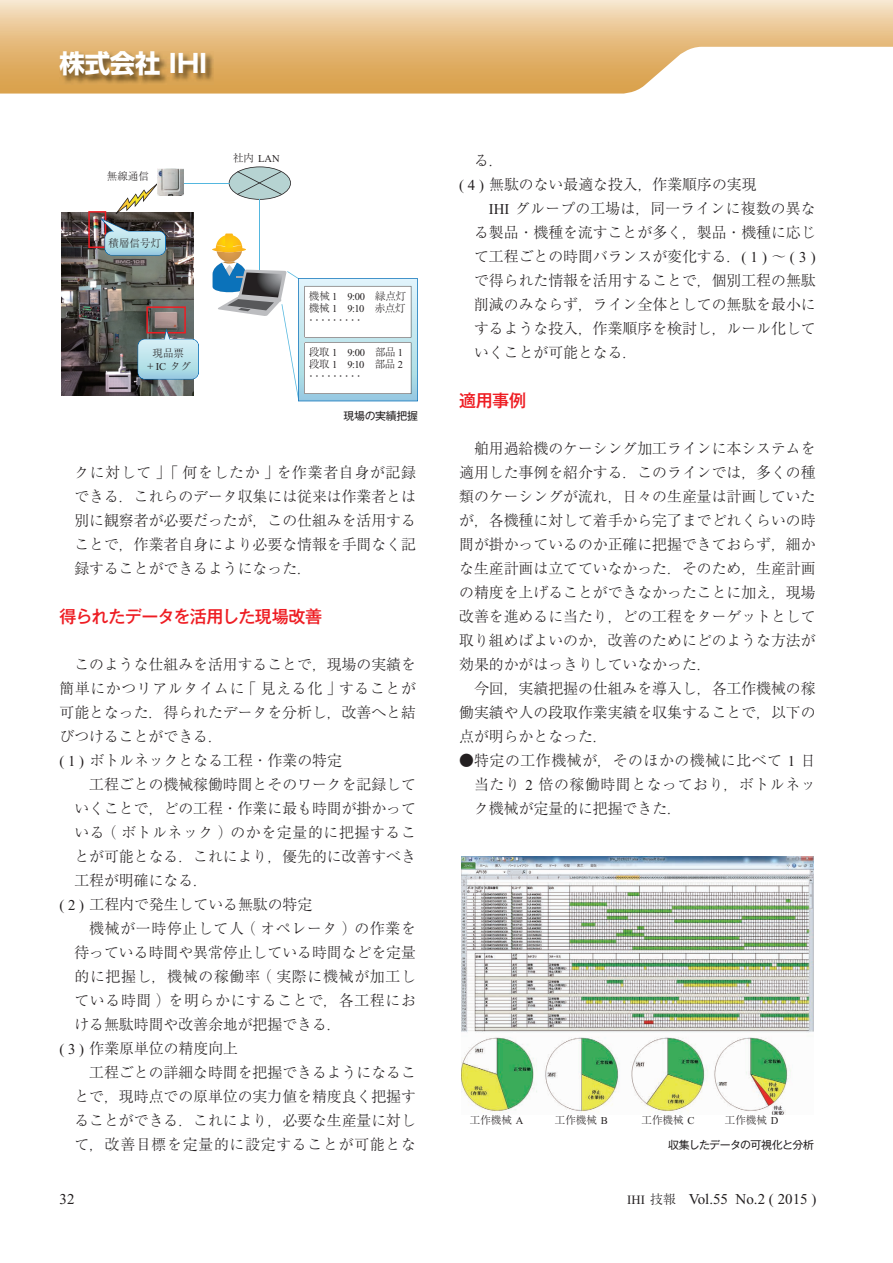
<style>
.page{position:relative;width:893px;height:1263px;background:#fff}
.page>*{position:absolute;margin:0;border:0;box-sizing:border-box;transform-origin:0 0}
.t1{font:700 25.5px "Shin Go Pro";letter-spacing:-.005em;color:#fff}
.t2{font:500 17.25px "Gothic MB101 Pro";letter-spacing:-.035em;color:#ee1d23}
.t3{font:300 15px/24px "Ryumin Pro";color:#231f20;text-align:justify}
.t4{font:300 15px "Ryumin Pro";letter-spacing:.045em;color:#231f20}
.t5{font:300 15px "Ryumin Pro";letter-spacing:.05em;color:#231f20}
.t6{font:15px "Times New Roman";color:#231f20}
.t7{font:10.95px "Gothic MB101 Pro";letter-spacing:-.045em;color:#231f20}
.t8{font:300 10.5px/12px "Ryumin Pro";color:#231f20;text-align:center}
.t9{font:10.5px/12px "Times New Roman";letter-spacing:-.01em;color:#231f20}
.s1{font-family:"Times New Roman";font-weight:400}
.s2{font-family:"Ryumin Pro";font-weight:300}
.s3{font-size:12.75px}
.s4{font-family:"Ryumin Pro";font-weight:300;font-size:12.75px}
</style>
<div class="page">
<svg style="left:0;top:0;width:893px;height:94px;background:#eac998"></svg>
<img style="left:62px;top:213px;width:132px;height:182px">
<svg style="left:229px;top:166px;width:62px;height:34px"></svg>
<hr style="left:179px;top:183px;width:50px;height:1px;background:#54b7df">
<hr style="left:259px;top:199px;width:1px;height:71px;background:#54b7df">
<svg style="left:138px;top:306px;width:61px;height:73px;background:#9eacb1"></svg>
<img style="left:88px;top:183px;width:78px;height:72px">
<img style="left:158px;top:169px;width:25px;height:27px">
<svg style="left:212px;top:234px;width:206px;height:167px"></svg>
<img style="left:461px;top:857px;width:353px;height:257px">
<img style="left:60px;top:51px;width:154px;height:33px">
<h1 class="t1" style="left:59px;top:44px;width:149px">株式会社 IHI</h1>
<p class="t8" style="left:107px;top:169px;width:43px">無線通信</p>
<p class="t8" style="left:109px;top:236px;width:54px">積層信号灯</p>
<p class="t8" style="left:145px;top:345px;width:47px;line-height:13.5px">現品票＋<span class="s1">IC</span> タグ</p>
<p class="t9" style="left:233px;top:153px;width:48px"><span class="s2">社内</span> LAN</p>
<p class="t8" style="left:306px;top:289px;width:102px;text-align:justify">機械 <span class="s1">1 9:00</span>　緑点灯機械 <span class="s1">1 9:10</span>　赤点灯・・・・・・・・・</p>
<p class="t9" style="left:309px;top:347px;width:96px"><span class="s2">段取</span> 1 9:00<span class="s2">　部品</span> 1<span class="s2">段取</span> 1 9:10<span class="s2">　部品</span> 2</p>
<p class="t8" style="left:306px;top:370px;width:60px">・・・・・・・・・</p>
<p class="t7" style="left:344px;top:406px;width:76px">現場の実績把握</p>
<p class="t3" style="left:74px;top:459px;width:343px">クに対して」「何をしたか」を作業者自身が記録できる．これらのデータ収集には従来は作業者とは別に観察者が必要だったが，この仕組みを活用することで，作業者自身により必要な情報を手間なく記録することができるようになった．</p>
<p class="t2" style="left:60px;top:602px;width:264px">得られたデータを活用した現場改善</p>
<p class="t3" style="left:60px;top:651px;width:358px;text-align:left;text-indent:15px">このような仕組みを活用することで，現場の実績を簡単にかつリアルタイムに「見える化」することが可能となった．得られたデータを分析し，改善へと結びつけることができる．<br><span class="s1">( 1 )</span> ボトルネックとなる工程・作業の特定</p>
<p class="t3" style="left:89px;top:771px;width:328px">工程ごとの機械稼働時間とそのワークを記録して</p>
<p class="t3" style="left:74px;top:795px;width:343px">いくことで，どの工程・作業に最も時間が掛かって</p>
<p class="t4" style="left:74px;top:821px;width:343px">いる（ボトルネック）のかを定量的に把握するこ</p>
<p class="t3" style="left:74px;top:843px;width:343px">とが可能となる．これにより，優先的に改善すべき</p>
<p class="t3" style="left:74px;top:867px;width:135px">工程が明確になる．</p>
<p class="t3" style="left:60px;top:891px;width:254px"><span class="s1">( 2 )</span> 工程内で発生している無駄の特定</p>
<p class="t4" style="left:89px;top:917px;width:328px">機械が一時停止して人（オペレータ）の作業を</p>
<p class="t3" style="left:74px;top:939px;width:343px">待っている時間や異常停止している時間などを定量</p>
<p class="t5" style="left:74px;top:965px;width:343px">的に把握し，機械の稼働率（実際に機械が加工し</p>
<p class="t4" style="left:74px;top:989px;width:343px">ている時間）を明らかにすることで，各工程にお</p>
<p class="t3" style="left:74px;top:1011px;width:269px">ける無駄時間や改善余地が把握できる．</p>
<p class="t3" style="left:60px;top:1035px;width:180px"><span class="s1">( 3 )</span> 作業原単位の精度向上</p>
<p class="t3" style="left:89px;top:1059px;width:328px">工程ごとの詳細な時間を把握できるようになるこ</p>
<p class="t3" style="left:74px;top:1083px;width:343px">とで，現時点での原単位の実力値を精度良く把握す</p>
<p class="t3" style="left:74px;top:1107px;width:343px">ることができる．これにより，必要な生産量に対し</p>
<p class="t5" style="left:74px;top:1133px;width:343px">て，改善目標を定量的に設定することが可能とな</p>
<p class="t3" style="left:474px;top:147px;width:31px">る．</p>
<p class="t3" style="left:459px;top:171px;width:299px"><span class="s1">( 4 )</span> 無駄のない最適な投入，作業順序の実現</p>
<p class="t3" style="left:489px;top:195px;width:328px"><span class="s1">IHI</span> グループの工場は，同一ラインに複数の異な</p>
<p class="t3" style="left:474px;top:219px;width:343px">る製品・機種を流すことが多く，製品・機種に応じ</p>
<p class="t3" style="left:474px;top:243px;width:343px">て工程ごとの時間バランスが変化する．<span class="s1">( 1 )</span> ～ <span class="s1">( 3 )</span></p>
<p class="t3" style="left:474px;top:267px;width:343px">で得られた情報を活用することで，個別工程の無駄</p>
<p class="t3" style="left:474px;top:291px;width:343px">削減のみならず，ライン全体としての無駄を最小に</p>
<p class="t3" style="left:474px;top:315px;width:343px">するような投入，作業順序を検討し，ルール化して</p>
<p class="t3" style="left:474px;top:339px;width:165px">いくことが可能となる．</p>
<p class="t2" style="left:459px;top:386px;width:69px">適用事例</p>
<p class="t3" style="left:459px;top:435px;width:358px;text-indent:15px">舶用過給機のケーシング加工ラインに本システムを適用した事例を紹介する．このラインでは，多くの種類のケーシングが流れ，日々の生産量は計画していたが，各機種に対して着手から完了までどれくらいの時間が掛かっているのか正確に把握できておらず，細かな生産計画は立てていなかった．そのため，生産計画の精度を上げることができなかったことに加え，現場改善を進めるに当たり，どの工程をターゲットとして取り組めばよいのか，改善のためにどのような方法が効果的かがはっきりしていなかった．</p>
<p class="t3" style="left:459px;top:675px;width:358px;text-indent:15px">今回，実績把握の仕組みを導入し，各工作機械の稼働実績や人の段取作業実績を収集することで，以下の点が明らかとなった．</p>
<p class="t3" style="left:474px;top:747px;width:343px;text-indent:-15px">●特定の工作機械が，そのほかの機械に比べて <span class="s1">1</span> 日当たり <span class="s1">2</span> 倍の稼働時間となっており，ボトルネック機械が定量的に把握できた．</p>
<p class="t8" style="left:470px;top:1113px;width:55px">工作機械 <span class="s1">A</span></p>
<p class="t8" style="left:555px;top:1113px;width:54px">工作機械 <span class="s1">B</span></p>
<p class="t8" style="left:641px;top:1113px;width:54px">工作機械 <span class="s1">C</span></p>
<p class="t8" style="left:725px;top:1113px;width:55px">工作機械 <span class="s1">D</span></p>
<p class="t7" style="left:668px;top:1136px;width:147px">収集したデータの可視化と分析</p>
<p class="t6" style="left:60px;top:1191px;width:16px">32</p>
<p class="t6" style="left:627px;top:1191px;width:191px"><span class="s3">IHI</span> <span class="s4">技報　</span>Vol.55 No.2 ( 2015 )</p>
</div>
